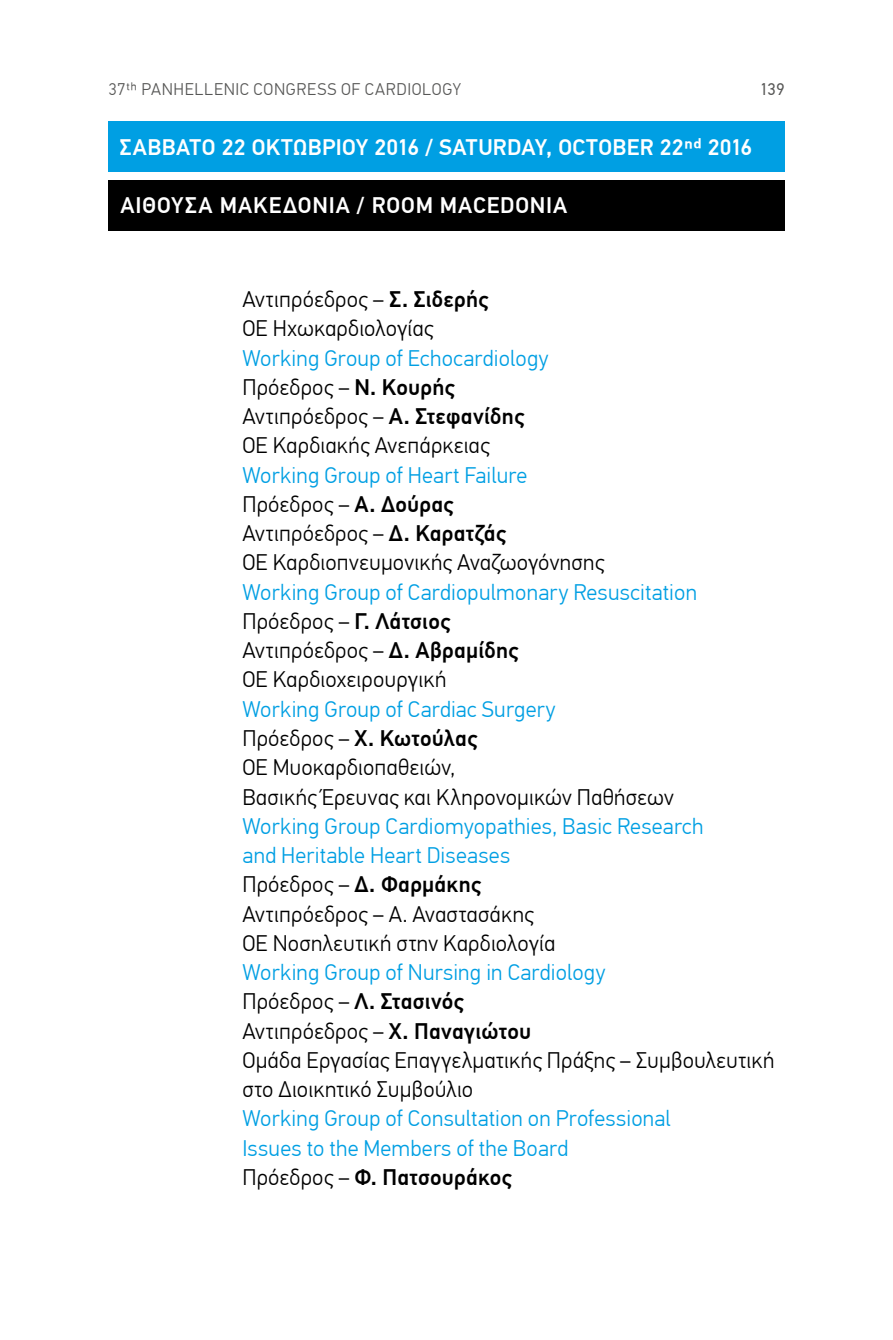
<style>
.page{position:relative;width:893px;height:1340px;background:#fff}
.page>*{position:absolute;margin:0;border:0;box-sizing:border-box;transform-origin:0 0}
.t1{font:300 22.5px/29.2px "PF Din Text Pro";letter-spacing:.01em;color:#000}
.t2{font:300 22.5px/29.2px "PF Din Text Pro";letter-spacing:.01em;color:#009fe3}
.t3{font:500 22.5px "PF Din Text Pro";letter-spacing:.01em;color:#000}
.t4{font:500 22.5px "PF Din Text Pro";letter-spacing:.025em;color:#fff}
.t5{font:300 16.88px "PF Din Text Pro";letter-spacing:.04em;color:#575756}
.t6{font:16.88px "PF Din Text Pro";color:#575756}
.s1{font-weight:500}
.s2{color:#000}
.s3{font-weight:300}
</style>
<div class="page">
<div style="left:108px;top:180px;width:676px;height:51px;background:#000"></div>
<div style="left:108px;top:122px;width:676px;height:50px;background:#009fe3"></div>
<p class="t5" style="left:108px;top:79px;width:354px">37th PANHELLENIC CONGRESS OF CARDIOLOGY</p>
<p class="t6" style="left:760px;top:79px;width:26px">139</p>
<p class="t4" style="left:120px;top:133px;width:634px">ΣΑΒΒΑΤΟ 22 ΟΚΤΩΒΡΙΟΥ 2016 / SATURDAY, OCTOBER 22nd 2016</p>
<p class="t4" style="left:120px;top:192px;width:448px">ΑΙΘΟΥΣΑ ΜΑΚΕΔΟΝΙΑ / ROOM MACEDONIA</p>
<p class="t1" style="left:242px;top:285px;width:248px">Αντιπρόεδρος – <span class="s1">Σ. Σιδερής</span></p>
<p class="t1" style="left:242px;top:314px;width:193px">ΟΕ Ηχωκαρδιολογίας</p>
<p class="t2" style="left:242px;top:343px;width:308px">Working Group of Echocardiology</p>
<p class="t1" style="left:242px;top:373px;width:214px">Πρόεδρος – <span class="s1">Ν. Κουρής</span></p>
<p class="t1" style="left:242px;top:402px;width:283px">Αντιπρόεδρος – <span class="s1">Α. Στεφανίδης</span></p>
<p class="t2" style="left:242px;top:431px;width:287px"><span class="s2">ΟΕ Καρδιακής Ανεπάρκειας<br></span>Working Group of Heart Failure</p>
<p class="t1" style="left:242px;top:490px;width:213px">Πρόεδρος – <span class="s1">Α. Δούρας</span></p>
<p class="t1" style="left:242px;top:519px;width:265px">Αντιπρόεδρος – <span class="s1">Δ. Καρατζάς</span></p>
<p class="t1" style="left:242px;top:548px;width:363px">ΟΕ Καρδιοπνευμονικής Αναζωογόνησης</p>
<p class="t2" style="left:242px;top:577px;width:456px">Working Group of Cardiopulmonary Resuscitation</p>
<p class="t1" style="left:242px;top:607px;width:209px">Πρόεδρος – <span class="s1">Γ. Λάτσιος</span></p>
<p class="t1" style="left:242px;top:636px;width:278px">Αντιπρόεδρος – <span class="s1">Δ. Αβραμίδης</span></p>
<p class="t1" style="left:242px;top:665px;width:205px">ΟΕ Καρδιοχειρουργική</p>
<p class="t2" style="left:242px;top:694px;width:315px">Working Group of Cardiac Surgery</p>
<p class="t3" style="left:242px;top:724px;width:236px"><span class="s3">Πρόεδρος –</span> Χ. Κωτούλας</p>
<p class="t1" style="left:242px;top:753px;width:433px">ΟΕ Μυοκαρδιοπαθειών,<br>Βασικής Έρευνας και Κληρονομικών Παθήσεων</p>
<p class="t2" style="left:242px;top:811px;width:463px">Working Group Cardiomyopathies, Basic Research and Heritable Heart Diseases</p>
<p class="t3" style="left:242px;top:871px;width:240px"><span class="s3">Πρόεδρος –</span> Δ. Φαρμάκης</p>
<p class="t1" style="left:242px;top:899px;width:293px">Αντιπρόεδρος – Α. Αναστασάκης</p>
<p class="t1" style="left:242px;top:928px;width:315px">ΟΕ Νοσηλευτική στην Καρδιολογία</p>
<p class="t2" style="left:242px;top:958px;width:365px">Working Group of Nursing in Cardiology</p>
<p class="t3" style="left:242px;top:988px;width:223px"><span class="s3">Πρόεδρος –</span> Λ. Στασινός</p>
<p class="t1" style="left:242px;top:1016px;width:291px">Αντιπρόεδρος – <span class="s1">Χ. Παναγιώτου</span></p>
<p class="t1" style="left:242px;top:1045px;width:534px">Ομάδα Εργασίας Επαγγελματικής Πράξης – Συμβουλευτική στο Διοικητικό Συμβούλιο</p>
<p class="t2" style="left:242px;top:1104px;width:430px">Working Group of Consultation on Professional<br>Issues to the Members of the Board</p>
<p class="t3" style="left:242px;top:1163px;width:271px"><span class="s3">Πρόεδρος –</span> Φ. Πατσουράκος</p>
</div>
